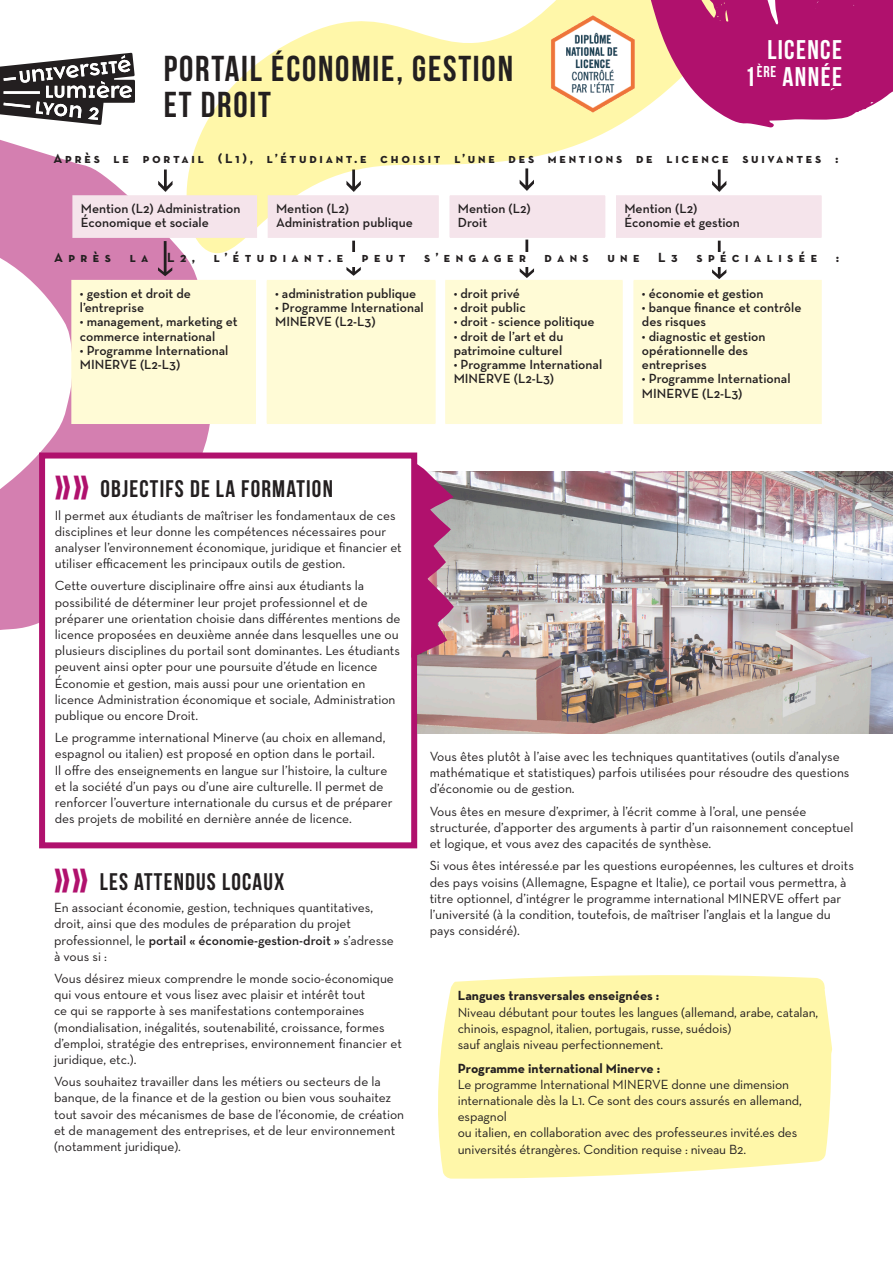
<style>
.page{position:relative;width:893px;height:1263px;background:#fff}
.page>*{position:absolute;margin:0;border:0;box-sizing:border-box;transform-origin:0 0}
.t1{font:700 36px "Bebas Neue";letter-spacing:.05em;color:#231f20}
.t2{font:700 27px/27px "Bebas Neue";letter-spacing:.05em;color:#fff;text-align:right}
.t3{font:700 24px "Bebas Neue";letter-spacing:.05em;color:#231f20}
.t4{font:13.5px/16.2px "Neutra Text";color:#231f20}
.t5{font:600 13.5px/14.2px "Neutra Text";color:#231f20}
.t6{font:13.5px "Neutra Text Bold SC";letter-spacing:.2em;color:#231f20}
.t7{font:700 13.5px "Neutra Text";color:#231f20}
.t8{font:13.5px "Neutra Text Bold SC";letter-spacing:.4em;color:#231f20}
.s1{font-size:45px;color:#b0116d}
.s2{font-weight:600}
</style>
<div class="page">
<svg style="left:0;top:140px;width:210px;height:490px;fill:#d47fb0"></svg>
<svg style="left:0;top:53px;width:135px;height:72px"></svg>
<svg style="left:164px;top:0;width:458px;height:168px;fill:#fff7a9"></svg>
<svg style="left:622px;top:0;width:271px;height:128px"></svg>
<div style="left:729px;top:38px;width:131px;height:48px;background:#b0116d"></div>
<div style="left:438px;top:975px;width:394px;height:204px;background:#fff7a9"></div>
<svg style="left:824px;top:978px;width:8px;height:81px"></svg>
<div style="left:39px;top:452px;width:378px;height:396px;background:#fff;border:6px solid #b0116d"></div>
<div style="left:71px;top:280px;width:751px;height:144px;background:#fffbd6"></div>
<svg style="left:72px;top:168px;width:750px;height:113px"></svg>
<div style="left:333px;top:253px;width:489px;height:14px;background:#fff"></div>
<img style="left:417px;top:471px;width:476px;height:262px">
<svg style="left:411px;top:463px;width:43px;height:195px"></svg>
<img style="left:551px;top:16px;width:85px;height:96px">
<p class="t1" style="left:164px;top:49px;width:351px">PORTAIL ÉCONOMIE, GESTION</p>
<p class="t1" style="left:164px;top:85px;width:109px">ET DROIT</p>
<p class="t2" style="left:745px;top:36px;width:99px">LICENCE<br>1<sup>ÈRE</sup> ANNÉE</p>
<p class="t6" style="left:54px;top:150px;width:786px">Après le portail (L1), l’étudiant.e choisit l’une des mentions de licence suivantes :</p>
<p class="t5" style="left:81px;top:201px;width:161px">Mention (L2) Administration</p>
<p class="t5" style="left:81px;top:215px;width:130px">Économique et sociale</p>
<p class="t5" style="left:276px;top:201px;width:74px">Mention (L2)</p>
<p class="t5" style="left:276px;top:215px;width:138px">Administration publique</p>
<p class="t5" style="left:458px;top:201px;width:74px">Mention (L2)</p>
<p class="t5" style="left:458px;top:215px;width:31px">Droit</p>
<p class="t5" style="left:624px;top:201px;width:74px">Mention (L2)</p>
<p class="t5" style="left:624px;top:215px;width:117px">Économie et gestion</p>
<p class="t6" style="left:54px;top:249px;width:59px">Après</p>
<p class="t6" style="left:130px;top:249px;width:20px">l a</p>
<p class="t6" style="left:167px;top:249px;width:30px">L2,</p>
<p class="t8" style="left:214px;top:249px;width:131px">l’étudiant.e</p>
<p class="t6" style="left:362px;top:249px;width:45px">peut</p>
<p class="t8" style="left:424px;top:249px;width:103px">s’engager</p>
<p class="t6" style="left:545px;top:249px;width:46px">dans</p>
<p class="t6" style="left:607px;top:249px;width:34px">une</p>
<p class="t6" style="left:658px;top:249px;width:21px">L 3</p>
<p class="t8" style="left:696px;top:249px;width:122px">spécialisée</p>
<p class="t6" style="left:836px;top:249px;width:5px">:</p>
<p class="t5" style="left:80px;top:286px;width:113px">• gestion et droit de l’entreprise</p>
<p class="t5" style="left:80px;top:314px;width:159px">• management, marketing et</p>
<p class="t5" style="left:80px;top:329px;width:137px">commerce international</p>
<p class="t5" style="left:80px;top:343px;width:150px">• Programme International</p>
<p class="t5" style="left:80px;top:357px;width:102px">MINERVE (L2-L3)</p>
<p class="t5" style="left:275px;top:286px;width:143px">• administration publique</p>
<p class="t5" style="left:275px;top:300px;width:150px">• Programme International</p>
<p class="t5" style="left:275px;top:314px;width:102px">MINERVE (L2-L3)</p>
<p class="t5" style="left:454px;top:286px;width:68px">• droit privé</p>
<p class="t5" style="left:454px;top:300px;width:74px">• droit public</p>
<p class="t5" style="left:454px;top:314px;width:142px">• droit - science politique</p>
<p class="t5" style="left:454px;top:329px;width:111px">• droit de l’art et du</p>
<p class="t5" style="left:454px;top:343px;width:110px">patrimoine culturel</p>
<p class="t5" style="left:454px;top:357px;width:150px">• Programme International</p>
<p class="t5" style="left:454px;top:371px;width:102px">MINERVE (L2-L3)</p>
<p class="t5" style="left:642px;top:286px;width:123px">• économie et gestion</p>
<p class="t5" style="left:642px;top:300px;width:161px">• banque finance et contrôle</p>
<p class="t5" style="left:642px;top:314px;width:66px">des risques</p>
<p class="t5" style="left:642px;top:329px;width:125px">• diagnostic et gestion</p>
<p class="t5" style="left:642px;top:343px;width:108px">opérationnelle des entreprises</p>
<p class="t5" style="left:642px;top:371px;width:150px">• Programme International</p>
<p class="t5" style="left:642px;top:386px;width:102px">MINERVE (L2-L3)</p>
<p class="t3" style="left:55px;top:476px;width:280px"><span class="s1">»»</span> OBJECTIFS DE LA FORMATION</p>
<p class="t4" style="left:55px;top:507px;width:348px">Il permet aux étudiants de maîtriser les fondamentaux de ces disciplines et leur donne les compétences nécessaires pour analyser l’environnement économique, juridique et financier et utiliser efficacement les principaux outils de gestion.</p>
<p class="t4" style="left:55px;top:577px;width:347px">Cette ouverture disciplinaire offre ainsi aux étudiants la possibilité de déterminer leur projet professionnel et de préparer une orientation choisie dans différentes mentions de licence proposées en deuxième année dans lesquelles une ou plusieurs disciplines du portail sont dominantes. Les étudiants peuvent ainsi opter pour une poursuite d’étude en licence Économie et gestion, mais aussi pour une orientation en licence Administration économique et sociale, Administration publique ou encore Droit.</p>
<p class="t4" style="left:55px;top:729px;width:332px">Le programme international Minerve (au choix en allemand, espagnol ou italien) est proposé en option dans le portail.</p>
<p class="t4" style="left:55px;top:762px;width:339px">Il offre des enseignements en langue sur l’histoire, la culture et la société d’un pays ou d’une aire culturelle. Il permet de renforcer l’ouverture internationale du cursus et de préparer des projets de mobilité en dernière année de licence.</p>
<p class="t3" style="left:54px;top:868px;width:232px"><span class="s1">»»</span> LES ATTENDUS LOCAUX</p>
<p class="t4" style="left:54px;top:899px;width:341px">En associant économie, gestion, techniques quantitatives, droit, ainsi que des modules de préparation du projet professionnel, le <span class="s2">portail « économie-gestion-droit »</span> s’adresse à vous si :</p>
<p class="t4" style="left:54px;top:970px;width:349px">Vous désirez mieux comprendre le monde socio-économique qui vous entoure et vous lisez avec plaisir et intérêt tout<br>ce qui se rapporte à ses manifestations contemporaines (mondialisation, inégalités, soutenabilité, croissance, formes d’emploi, stratégie des entreprises, environnement financier et juridique, etc.).</p>
<p class="t4" style="left:54px;top:1073px;width:352px">Vous souhaitez travailler dans les métiers ou secteurs de la banque, de la finance et de la gestion ou bien vous souhaitez tout savoir des mécanismes de base de l’économie, de création et de management des entreprises, et de leur environnement (notamment juridique).</p>
<p class="t4" style="left:430px;top:748px;width:421px">Vous êtes plutôt à l’aise avec les techniques quantitatives (outils d’analyse mathématique et statistiques) parfois utilisées pour résoudre des questions d’économie ou de gestion.</p>
<p class="t4" style="left:430px;top:803px;width:425px">Vous êtes en mesure d’exprimer, à l’écrit comme à l’oral, une pensée structurée, d’apporter des arguments à partir d’un raisonnement conceptuel et logique, et vous avez des capacités de synthèse.</p>
<p class="t4" style="left:430px;top:857px;width:426px">Si vous êtes intéressé.e par les questions européennes, les cultures et droits des pays voisins (Allemagne, Espagne et Italie), ce portail vous permettra, à titre optionnel, d’intégrer le programme international MINERVE offert par l’université (à la condition, toutefois, de maîtriser l’anglais et la langue du pays considéré).</p>
<p class="t7" style="left:458px;top:987px;width:203px">Langues transversales enseignées :</p>
<p class="t4" style="left:458px;top:1003px;width:362px">Niveau débutant pour toutes les langues (allemand, arabe, catalan,</p>
<p class="t4" style="left:458px;top:1020px;width:275px">chinois, espagnol, italien, portugais, russe, suédois) sauf anglais niveau perfectionnement.</p>
<p class="t7" style="left:458px;top:1059px;width:204px">Programme international Minerve :</p>
<p class="t4" style="left:458px;top:1076px;width:346px">Le programme International MINERVE donne une dimension internationale dès la L1. Ce sont des cours assurés en allemand, espagnol<br>ou italien, en collaboration avec des professeur.es invité.es des universités étrangères. Condition requise : niveau B2.</p>
</div>
